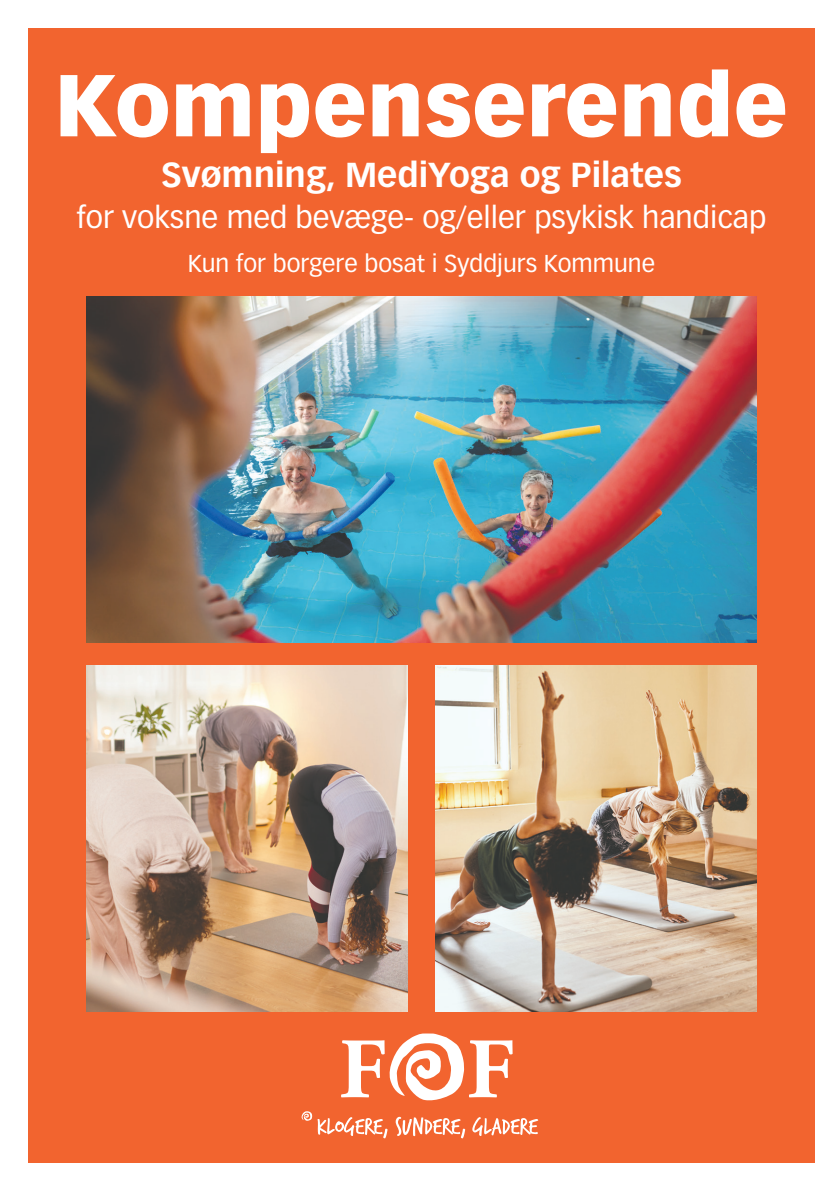
<style>
.page{position:relative;width:840px;height:1191px;background:#fff}
.page>*{position:absolute;margin:0;border:0;box-sizing:border-box;transform-origin:0 0}
.t1{font:900 86px "Vectora LT Pro";color:#fff}
.t2{font:700 34px "Vectora LT Pro";color:#fff}
.t3{font:30px "Vectora LT Pro";color:#fff}
.t4{font:24px "Vectora LT Pro";color:#fff}
</style>
<div class="page">
<div style="left:28px;top:28px;width:786px;height:1134px;background:#f2642f"></div>
<svg style="left:341px;top:1033px;width:171px;height:68px"></svg>
<svg style="left:301px;top:1111px;width:86px;height:27px"></svg>
<svg style="left:395px;top:1116px;width:70px;height:22px"></svg>
<svg style="left:472px;top:1117px;width:66px;height:19px"></svg>
<img style="left:86px;top:665px;width:321px;height:346px">
<img style="left:435px;top:665px;width:320px;height:346px">
<img style="left:86px;top:296px;width:669px;height:346px">
<h1 class="t1" style="left:55px;top:52px;width:734px">Kompenserende</h1>
<p class="t2" style="left:161px;top:154px;width:522px">Svømning, MediYoga og Pilates</p>
<p class="t3" style="left:76px;top:199px;width:691px">for voksne med bevæge- og/eller psykisk handicap</p>
<p class="t4" style="left:187px;top:249px;width:468px">Kun for borgere bosat i Syddjurs Kommune</p>
</div>
